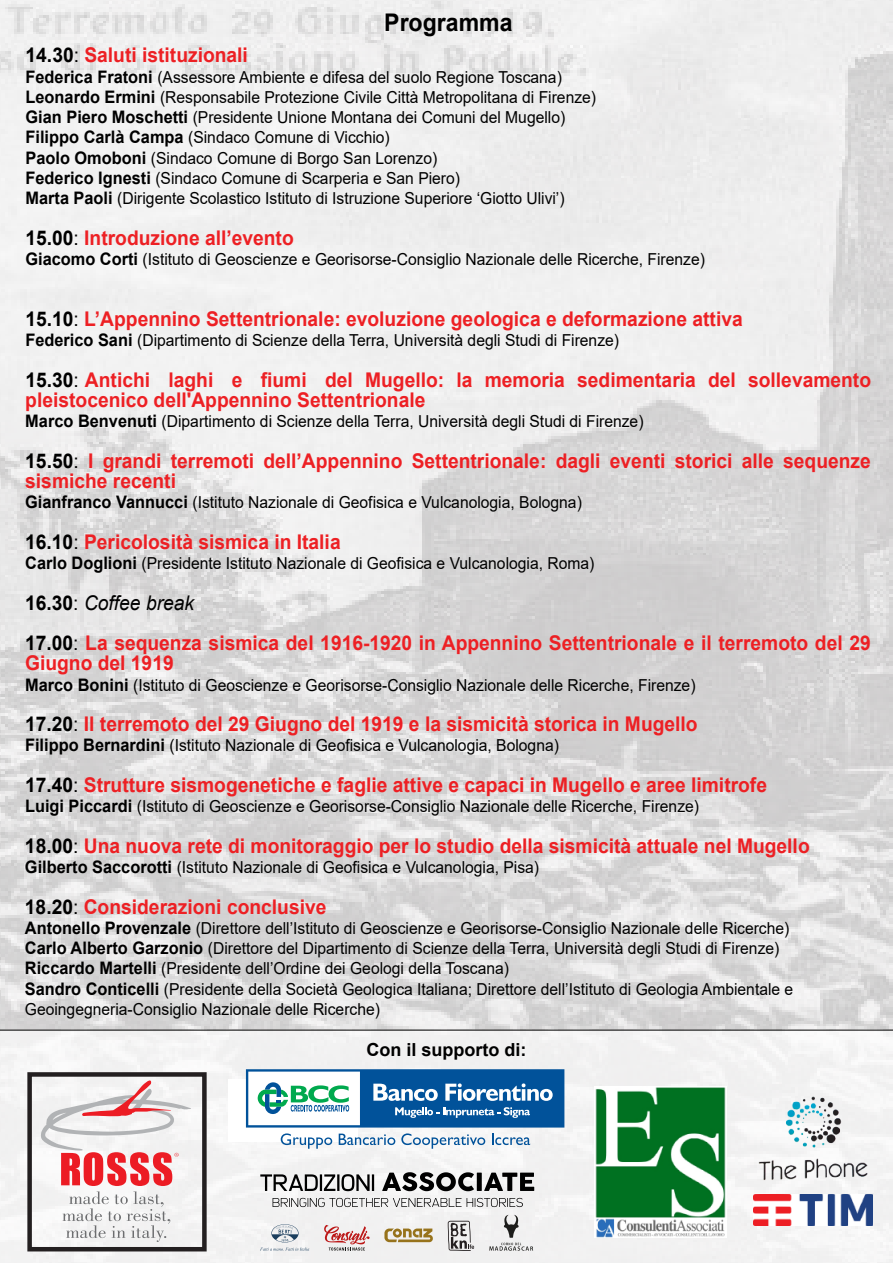
<style>
.page{position:relative;width:893px;height:1263px;background:#fff}
.page>*{position:absolute;margin:0;border:0;box-sizing:border-box;transform-origin:0 0}
.t1{font:700 24.3px "Arial";color:#000;scale:.95 1}
.t2{font:700 20.25px/20.2px "Arial";color:#ed2024;scale:.95 1}
.t3{font:700 18px "Arial";color:#000}
.t4{font:16.5px/20.2px "Arial";color:#000;scale:.95 1}
.s1{color:#000}
.s2{font-weight:400;color:#000}
.s3{font-weight:700;font-size:17.25px}
.s4{font-weight:400;font-style:italic;color:#000}
</style>
<div class="page">
<img style="left:0;top:0;width:893px;height:1030px">
<div style="left:0;top:1030px;width:893px;height:233px;background:#f2f2f2"></div>
<hr style="left:0;top:1030px;width:893px;height:1px;background:#000">
<svg style="left:41px;top:1080px;width:150px;height:162px"></svg>
<div style="left:27px;top:1072px;width:180px;height:179px;border:4px solid #231f20"></div>
<img style="left:594px;top:1086px;width:133px;height:151px">
<svg style="left:273px;top:1198px;width:250px;height:9px"></svg>
<svg style="left:260px;top:1172px;width:274px;height:19px"></svg>
<svg style="left:324px;top:1225px;width:46px;height:25px"></svg>
<svg style="left:260px;top:1224px;width:49px;height:27px"></svg>
<svg style="left:384px;top:1228px;width:49px;height:14px"></svg>
<svg style="left:489px;top:1215px;width:44px;height:35px"></svg>
<svg style="left:448px;top:1221px;width:26px;height:30px"></svg>
<img style="left:758px;top:1096px;width:110px;height:84px">
<img style="left:754px;top:1194px;width:119px;height:32px">
<div style="left:229px;top:1079px;width:129px;height:63px;background:#fff"></div>
<svg style="left:246px;top:1069px;width:318px;height:58px"></svg>
<svg style="left:281px;top:1133px;width:51px;height:16px"></svg>
<svg style="left:339px;top:1133px;width:56px;height:12px"></svg>
<svg style="left:401px;top:1133px;width:84px;height:16px"></svg>
<svg style="left:492px;top:1133px;width:38px;height:12px"></svg>
<p class="t1" style="left:384px;top:6px;width:137px">Programma</p>
<p class="t2" style="left:26px;top:45px;width:236px"><span class="s1">14.30</span><span class="s2">:</span> Saluti istituzionali</p>
<p class="t4" style="left:25px;top:66px;width:602px"><span class="s3">Federica Fratoni</span> (Assessore Ambiente e difesa del suolo Regione Toscana)<br><span class="s3">Leonardo Ermini</span> (Responsabile Protezione Civile Città Metropolitana di Firenze)<br><span class="s3">Gian Piero Moschetti</span> (Presidente Unione Montana dei Comuni del Mugello)<br><span class="s3">Filippo Carlà Campa</span> (Sindaco Comune di Vicchio)<br><span class="s3">Paolo Omoboni</span> (Sindaco Comune di Borgo San Lorenzo)<br><span class="s3">Federico Ignesti</span> (Sindaco Comune di Scarperia e San Piero)<br><span class="s3">Marta Paoli</span> (Dirigente Scolastico Istituto di Istruzione Superiore ‘Giotto Ulivi’)</p>
<p class="t2" style="left:25px;top:228px;width:284px"><span class="s1">15.00</span><span class="s2">:</span> Introduzione all’evento</p>
<p class="t4" style="left:25px;top:249px;width:717px"><span class="s3">Giacomo Corti</span> (Istituto di Geoscienze e Georisorse-Consiglio Nazionale delle Ricerche, Firenze)</p>
<p class="t2" style="left:25px;top:309px;width:757px"><span class="s1">15.10</span><span class="s2">:</span> L’Appennino Settentrionale: evoluzione geologica e deformazione attiva</p>
<p class="t4" style="left:25px;top:330px;width:626px"><span class="s3">Federico Sani</span> (Dipartimento di Scienze della Terra, Università degli Studi di Firenze)</p>
<p class="t2" style="left:25px;top:369px;width:892px"><span class="s1">15.30</span><span class="s2">:</span> Antichi laghi e fiumi del Mugello: la memoria sedimentaria del sollevamento pleistocenico dell'Appennino Settentrionale</p>
<p class="t4" style="left:25px;top:411px;width:652px"><span class="s3">Marco Benvenuti</span> (Dipartimento di Scienze della Terra, Università degli Studi di Firenze)</p>
<p class="t2" style="left:25px;top:451px;width:892px"><span class="s1">15.50</span><span class="s2">:</span> I grandi terremoti dell’Appennino Settentrionale: dagli eventi storici alle sequenze sismiche recenti</p>
<p class="t4" style="left:25px;top:492px;width:587px"><span class="s3">Gianfranco Vannucci</span> (Istituto Nazionale di Geofisica e Vulcanologia, Bologna)</p>
<p class="t2" style="left:25px;top:532px;width:334px"><span class="s1">16.10</span><span class="s2">:</span> Pericolosità sismica in Italia</p>
<p class="t4" style="left:25px;top:553px;width:601px"><span class="s3">Carlo Doglioni</span> (Presidente Istituto Nazionale di Geofisica e Vulcanologia, Roma)</p>
<p class="t2" style="left:25px;top:582px;width:892px;line-height:40.5px"><span class="s1">16.30</span><span class="s2">:</span> <span class="s4">Coffee break<br></span><span class="s1">17.00</span><span class="s2">:</span> La sequenza sismica del 1916-1920 in Appennino Settentrionale e il terremoto del 29</p>
<p class="t2" style="left:25px;top:653px;width:158px">Giugno del 1919</p>
<p class="t4" style="left:25px;top:674px;width:707px"><span class="s3">Marco Bonini</span> (Istituto di Geoscienze e Georisorse-Consiglio Nazionale delle Ricerche, Firenze)</p>
<p class="t2" style="left:25px;top:714px;width:709px"><span class="s1">17.20</span><span class="s2">:</span> Il terremoto del 29 Giugno del 1919 e la sismicità storica in Mugello</p>
<p class="t4" style="left:25px;top:735px;width:563px"><span class="s3">Filippo Bernardini</span> (Istituto Nazionale di Geofisica e Vulcanologia, Bologna)</p>
<p class="t2" style="left:25px;top:775px;width:783px"><span class="s1">17.40</span><span class="s2">:</span> Strutture sismogenetiche e faglie attive e capaci in Mugello e aree limitrofe</p>
<p class="t4" style="left:25px;top:796px;width:711px"><span class="s3">Luigi Piccardi</span> (Istituto di Geoscienze e Georisorse-Consiglio Nazionale delle Ricerche, Firenze)</p>
<p class="t2" style="left:25px;top:836px;width:827px"><span class="s1">18.00</span><span class="s2">:</span> Una nuova rete di monitoraggio per lo studio della sismicità attuale nel Mugello</p>
<p class="t4" style="left:25px;top:857px;width:543px"><span class="s3">Gilberto Saccorotti</span> (Istituto Nazionale di Geofisica e Vulcanologia, Pisa)</p>
<p class="t2" style="left:25px;top:896px;width:319px"><span class="s1">18.20</span><span class="s2">:</span> Considerazioni conclusive</p>
<p class="t4" style="left:25px;top:918px;width:810px"><span class="s3">Antonello Provenzale</span> (Direttore dell’Istituto di Geoscienze e Georisorse-Consiglio Nazionale delle Ricerche)<br><span class="s3">Carlo Alberto Garzonio</span> (Direttore del Dipartimento di Scienze della Terra, Università degli Studi di Firenze)<br><span class="s3">Riccardo Martelli</span> (Presidente dell’Ordine dei Geologi della Toscana)<br><span class="s3">Sandro Conticelli</span> (Presidente della Società Geologica Italiana; Direttore dell’Istituto di Geologia Ambientale e Geoingegneria-Consiglio Nazionale delle Ricerche)</p>
<p class="t3" style="left:366px;top:1037px;width:162px">Con il supporto di:</p>
</div>
